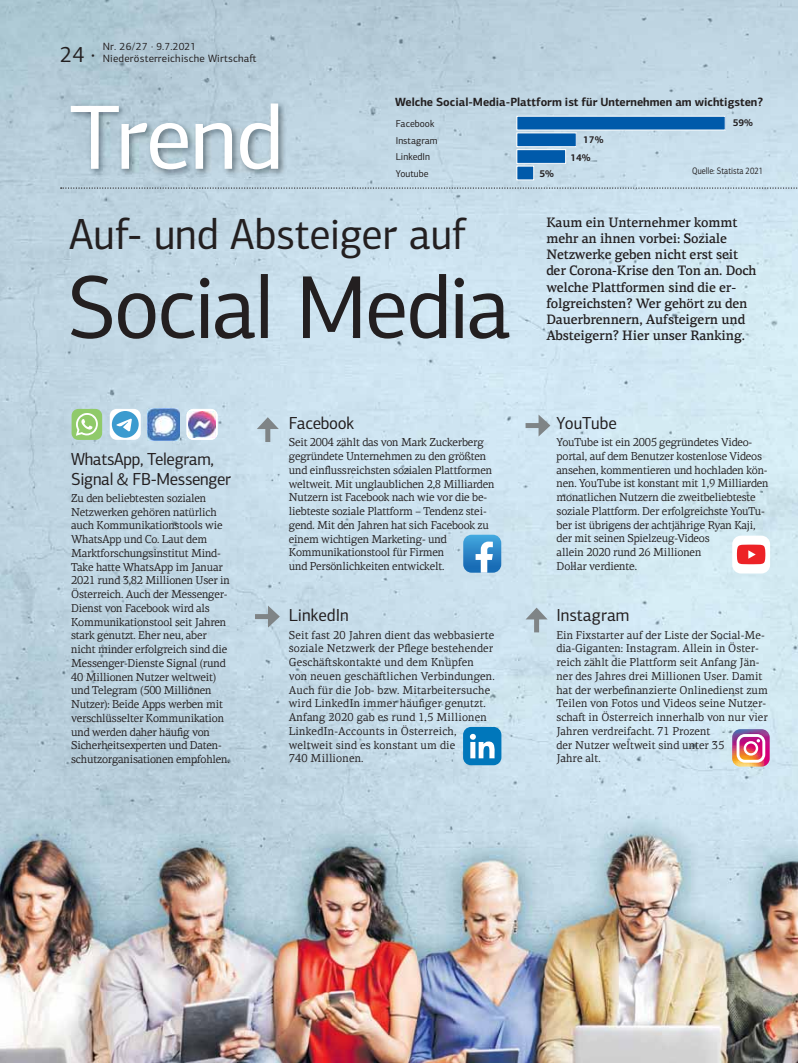
<style>
.page{position:relative;width:798px;height:1063px;background:#fff}
.page>*{position:absolute;margin:0;border:0;box-sizing:border-box;transform-origin:0 0}
.t1{font:91.88px "PF Centro Sans Pro";color:#fff}
.t2{font:90px "PF Centro Sans Pro";color:#231f20;scale:.96 1}
.t3{font:43.75px "PF Centro Sans Pro";letter-spacing:-.005em;color:#231f20;scale:.96 1}
.t4{font:22.5px "PF Centro Sans Pro";color:#231f20;scale:.96 1}
.t5{font:17.5px/20px "PF Centro Sans Pro";letter-spacing:-.02em;color:#231f20;scale:.95 1}
.t6{font:17.5px "PF Centro Sans Pro";letter-spacing:-.02em;color:#231f20;scale:.96 1}
.t7{font:500 13.75px/16.2px "PF Centro Serif Pro";letter-spacing:-.015em;color:#231f20;scale:.96 1}
.t8{font:700 11.88px "PF Centro Sans Pro";color:#231f20;scale:.96 1}
.t9{font:11.5px/13.8px "PF Centro Serif Pro";letter-spacing:-.02em;color:#231f20;scale:.96 1}
.t10{font:11.5px/13.8px "PF Centro Serif Pro";color:#231f20;scale:.96 1}
.t11{font:11.5px/13.8px "PF Centro Serif Pro";letter-spacing:.01em;color:#231f20;scale:.96 1}
.t12{font:10.62px/11.9px "PF Centro Sans Pro";letter-spacing:.02em;color:#231f20}
.t13{font:10px/16.6px "PF Centro Sans Pro";color:#231f20;scale:.96 1}
.t14{font:700 10px/17.8px "PF Centro Sans Pro";color:#231f20}
.t15{font:9.5px "PF Centro Sans Pro";color:#231f20;scale:.83 1}
</style>
<div class="page">
<img style="left:0;top:0;width:797px;height:1063px">
<svg style="left:61px;top:187px;width:736px;height:2px"></svg>
<img style="left:68px;top:100px;width:219px;height:78px">
<div style="left:516px;top:166px;width:17px;height:14px;background:#005aaa"></div>
<div style="left:516px;top:166px;width:18px;height:14px;border:1px solid #fff"></div>
<div style="left:516px;top:150px;width:49px;height:13px;background:#005aaa"></div>
<div style="left:516px;top:149px;width:50px;height:15px;border:1px solid #fff"></div>
<div style="left:516px;top:133px;width:60px;height:14px;background:#005aaa"></div>
<div style="left:516px;top:132px;width:60px;height:15px;border:1px solid #fff"></div>
<div style="left:516px;top:116px;width:209px;height:14px;background:#005aaa"></div>
<div style="left:265px;top:425px;width:5px;height:17px;background:#7f8486"></div>
<svg style="left:257px;top:417px;width:22px;height:12px"></svg>
<div style="left:255px;top:614px;width:17px;height:5px;background:#7f8486"></div>
<svg style="left:268px;top:606px;width:12px;height:22px"></svg>
<div style="left:525px;top:423px;width:17px;height:5px;background:#7f8486"></div>
<svg style="left:538px;top:415px;width:12px;height:22px"></svg>
<div style="left:534px;top:615px;width:5px;height:17px;background:#7f8486"></div>
<svg style="left:525px;top:608px;width:22px;height:11px"></svg>
<svg style="left:463px;top:535px;width:38px;height:38px"></svg>
<svg style="left:475px;top:542px;width:17px;height:31px"></svg>
<svg style="left:731px;top:729px;width:38px;height:38px"></svg>
<svg style="left:736px;top:734px;width:29px;height:29px"></svg>
<div style="left:463px;top:727px;width:38px;height:38px;background:#07b;border-radius:8px"></div>
<svg style="left:469px;top:734px;width:26px;height:24px"></svg>
<div style="left:110px;top:409px;width:31px;height:31px;background:#fff;border-radius:7px"></div>
<div style="left:112px;top:411px;width:27px;height:27px;background:#3c9bcf;border-radius:50%"></div>
<svg style="left:116px;top:418px;width:16px;height:14px"></svg>
<svg style="left:72px;top:409px;width:30px;height:31px"></svg>
<img style="left:148px;top:409px;width:31px;height:31px">
<svg style="left:186px;top:409px;width:31px;height:31px"></svg>
<img style="left:189px;top:411px;width:26px;height:26px">
<div style="left:732px;top:536px;width:37px;height:37px;background:#fff;border-radius:9px"></div>
<svg style="left:736px;top:545px;width:29px;height:19px"></svg>
<p class="t12" style="left:103px;top:42px;width:155px">Nr. 26/27 · 9.7.2021<br>Niederösterreichische Wirtscha-</p>
<h3 class="t4" style="left:60px;top:46px;width:213px">24 · Niederösterreich ·</h3>
<h1 class="t1" style="left:69px;top:103px;width:216px">Trend</h1>
<p class="t8" style="left:395px;top:97px;width:384px">Welche Social-Media-Plattform ist für Unternehmen am wichtigsten?</p>
<p class="t13" style="left:395px;top:116px;width:45px">Facebook<br>Instagram<br>LinkedIn<br>Youtube</p>
<p class="t14" style="left:539px;top:166px;width:16px">5%</p>
<p class="t14" style="left:570px;top:132px;width:35px;text-indent:13px">17%<br>14%</p>
<p class="t14" style="left:732px;top:115px;width:22px">59%</p>
<p class="t15" style="left:692px;top:167px;width:87px">Quelle: Statista 2021</p>
<h3 class="t3" style="left:69px;top:218px;width:415px">Auf- und Absteiger auf</h3>
<h2 class="t2" style="left:67px;top:274px;width:465px">Social Media</h2>
<h3 class="t5" style="left:71px;top:451px;width:170px">WhatsApp, Telegram,<br>Signal &amp; FB-Messenger</h3>
<p class="t9" style="left:71px;top:492px;width:167px">Zu den beliebtesten sozialen<br>Netzwerken gehören natürlich auch Kommunikationstools wie<br>WhatsApp und Co. Laut dem<br>Marktforschungsinstitut Mind-<br>Take hatte WhatsApp im Januar<br>2021 rund 3,82 Millionen User in<br>Österreich. Auch der Messenger-<br>Dienst von Facebook wird als<br>Kommunikationstool seit Jahren stark genutzt. Eher neu, aber nicht minder erfolgreich sind die<br>Messenger-Dienste Signal (rund<br>40 Millionen Nutzer weltweit) und Telegram (500 Millionen<br>Nutzer): Beide Apps werben mit verschlüsselter Kommunikation und werden daher häufig von<br>Sicherheitsexperten und Daten&shy;schutzorganisationen empfohlen.</p>
<h3 class="t6" style="left:289px;top:416px;width:69px">Facebook</h3>
<p class="t9" style="left:289px;top:437px;width:216px">Seit 2004 zählt das von Mark Zuckerberg gegründete Unternehmen zu den größten und einflussreichsten sozialen Plattformen weltweit. Mit unglaublichen 2,8 Milliarden Nutzern ist Facebook nach wie vor die be&shy;liebteste soziale Plattform – Tendenz stei&shy;gend. Mit den Jahren hat sich Facebook zu einem wichtigen Marketing- und Kommunikationstool für Firmen<br>und Persönlichkeiten entwickelt.</p>
<h3 class="t6" style="left:289px;top:609px;width:64px">LinkedIn</h3>
<p class="t11" style="left:289px;top:629px;width:216px">Seit fast 20 Jahren dient das webbasierte soziale Netzwerk der Pflege bestehender Geschä-skontakte und dem Knüpfen von neuen geschä-lichen Verbindungen.<br>Auch für die Job- bzw. Mitarbeitersuche wird LinkedIn immer häufiger genutzt.<br>Anfang 2020 gab es rund 1,5 Millionen LinkedIn-Accounts in Österreich, weltweit sind es konstant um die<br>740 Millionen.</p>
<p class="t7" style="left:546px;top:215px;width:220px">Kaum ein Unternehmer kommt mehr an ihnen vorbei: Soziale<br>Netzwerke geben nicht erst seit der Corona-Krise den Ton an. Doch welche Plattformen sind die er&shy;folgreichsten? Wer gehört zu den<br>Dauerbrennern, Aufsteigern und<br>Absteigern? Hier unser Ranking.</p>
<h3 class="t6" style="left:556px;top:416px;width:64px">YouTube</h3>
<p class="t9" style="left:556px;top:437px;width:222px">YouTube ist ein 2005 gegründetes Video&shy;portal, auf dem Benutzer kostenlose Videos ansehen, kommentieren und hochladen kön&shy;nen. YouTube ist konstant mit 1,9 Milliarden monatlichen Nutzern die zweitbeliebteste soziale Plattform. Der erfolgreichste YouTu&shy;ber ist übrigens der achtjährige Ryan Kaji, der mit seinen Spielzeug-Videos<br>allein 2020 rund 26 Millionen<br>Dollar verdiente.</p>
<h3 class="t6" style="left:556px;top:609px;width:78px">Instagram</h3>
<p class="t10" style="left:556px;top:629px;width:222px">Ein Fixstarter auf der Liste der Social-Me&shy;dia-Giganten: Instagram. Allein in Öster&shy;reich zählt die Plattform seit Anfang Jän&shy;ner des Jahres drei Millionen User. Damit hat der werbefinanzierte Onlinedienst zum Teilen von Fotos und Videos seine Nutzer&shy;scha- in Österreich innerhalb von nur vier Jahren verdreifacht. 71 Prozent<br>der Nutzer weltweit sind unter 35<br>Jahre alt.</p>
</div>
